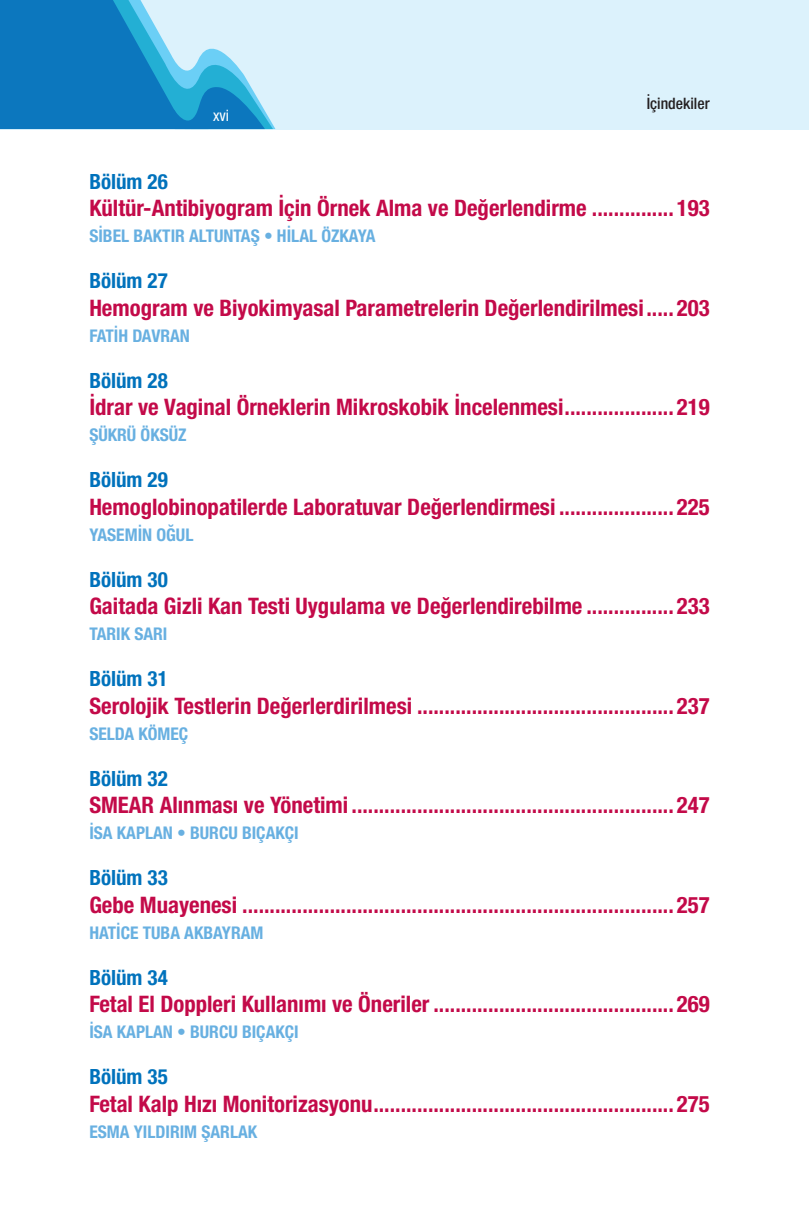
<style>
.page{position:relative;width:809px;height:1221px;background:#fff}
.page>*{position:absolute;margin:0;border:0;box-sizing:border-box;transform-origin:0 0}
.t1{font:700 22.75px "Helvetica 77 Cn";color:#c30a49}
.t2{font:700 21px "Helvetica 77 Cn";color:#0072bc}
.t3{font:700 17.5px "Helvetica 77 Cn";color:#68b0e1}
.t4{font:15.75px "Helvetica 67 Med Cn";color:#231f20}
.t5{font:15.75px "Helvetica 57 Cn";color:#fff}
</style>
<div class="page">
<div style="left:0;top:0;width:808px;height:129px;background:#dcf2fc"></div>
<svg style="left:0;top:0;width:275px;height:130px"></svg>
<p class="t5" style="left:213px;top:106px;width:18px">xvi</p>
<p class="t4" style="left:646px;top:94px;width:64px">İçindekiler</p>
<p class="t2" style="left:89px;top:168px;width:80px">Bölüm 26</p>
<p class="t1" style="left:89px;top:194px;width:622px">Kültür-Antibiyogram İçin Örnek Alma ve Değerlendirme ............... 193</p>
<p class="t3" style="left:89px;top:225px;width:288px">SIBEL BAKTIR ALTUNTAŞ • HILAL ÖZKAYA</p>
<p class="t2" style="left:89px;top:268px;width:80px">Bölüm 27</p>
<p class="t1" style="left:89px;top:294px;width:622px">Hemogram ve Biyokimyasal Parametrelerin Değerlendirilmesi..... 203</p>
<p class="t3" style="left:89px;top:325px;width:102px">FATIH DAVRAN</p>
<p class="t2" style="left:89px;top:367px;width:80px">Bölüm 28</p>
<p class="t1" style="left:89px;top:393px;width:622px">İdrar ve Vaginal Örneklerin Mikroskobik İncelenmesi.................... 219</p>
<p class="t3" style="left:89px;top:424px;width:99px">ŞÜKRÜ ÖKSÜZ</p>
<p class="t2" style="left:89px;top:467px;width:80px">Bölüm 29</p>
<p class="t1" style="left:89px;top:492px;width:622px">Hemoglobinopatilerde Laboratuvar Değerlendirmesi ..................... 225</p>
<p class="t3" style="left:89px;top:523px;width:106px">YASEMIN OĞUL</p>
<p class="t2" style="left:89px;top:566px;width:80px">Bölüm 30</p>
<p class="t1" style="left:89px;top:592px;width:622px">Gaitada Gizli Kan Testi Uygulama ve Değerlendirebilme ................ 233</p>
<p class="t3" style="left:89px;top:623px;width:80px">TARIK SARI</p>
<p class="t2" style="left:89px;top:666px;width:80px">Bölüm 31</p>
<p class="t1" style="left:89px;top:691px;width:622px">Serolojik Testlerin Değerlerdirilmesi ............................................... 237</p>
<p class="t3" style="left:89px;top:722px;width:100px">SELDA KÖMEÇ</p>
<p class="t2" style="left:89px;top:765px;width:80px">Bölüm 32</p>
<p class="t1" style="left:89px;top:791px;width:622px">SMEAR Alınması ve Yönetimi ........................................................... 247</p>
<p class="t3" style="left:89px;top:822px;width:211px">İSA KAPLAN • BURCU BIÇAKÇI</p>
<p class="t2" style="left:89px;top:865px;width:80px">Bölüm 33</p>
<p class="t1" style="left:89px;top:890px;width:622px">Gebe Muayenesi ............................................................................... 257</p>
<p class="t3" style="left:89px;top:921px;width:176px">HATICE TUBA AKBAYRAM</p>
<p class="t2" style="left:89px;top:964px;width:80px">Bölüm 34</p>
<p class="t1" style="left:89px;top:990px;width:622px">Fetal El Doppleri Kullanımı ve Öneriler ............................................ 269</p>
<p class="t3" style="left:89px;top:1021px;width:211px">İSA KAPLAN • BURCU BIÇAKÇI</p>
<p class="t2" style="left:89px;top:1064px;width:80px">Bölüm 35</p>
<p class="t1" style="left:89px;top:1089px;width:622px">Fetal Kalp Hızı Monitorizasyonu....................................................... 275</p>
<p class="t3" style="left:89px;top:1120px;width:169px">ESMA YILDIRIM ŞARLAK</p>
</div>
